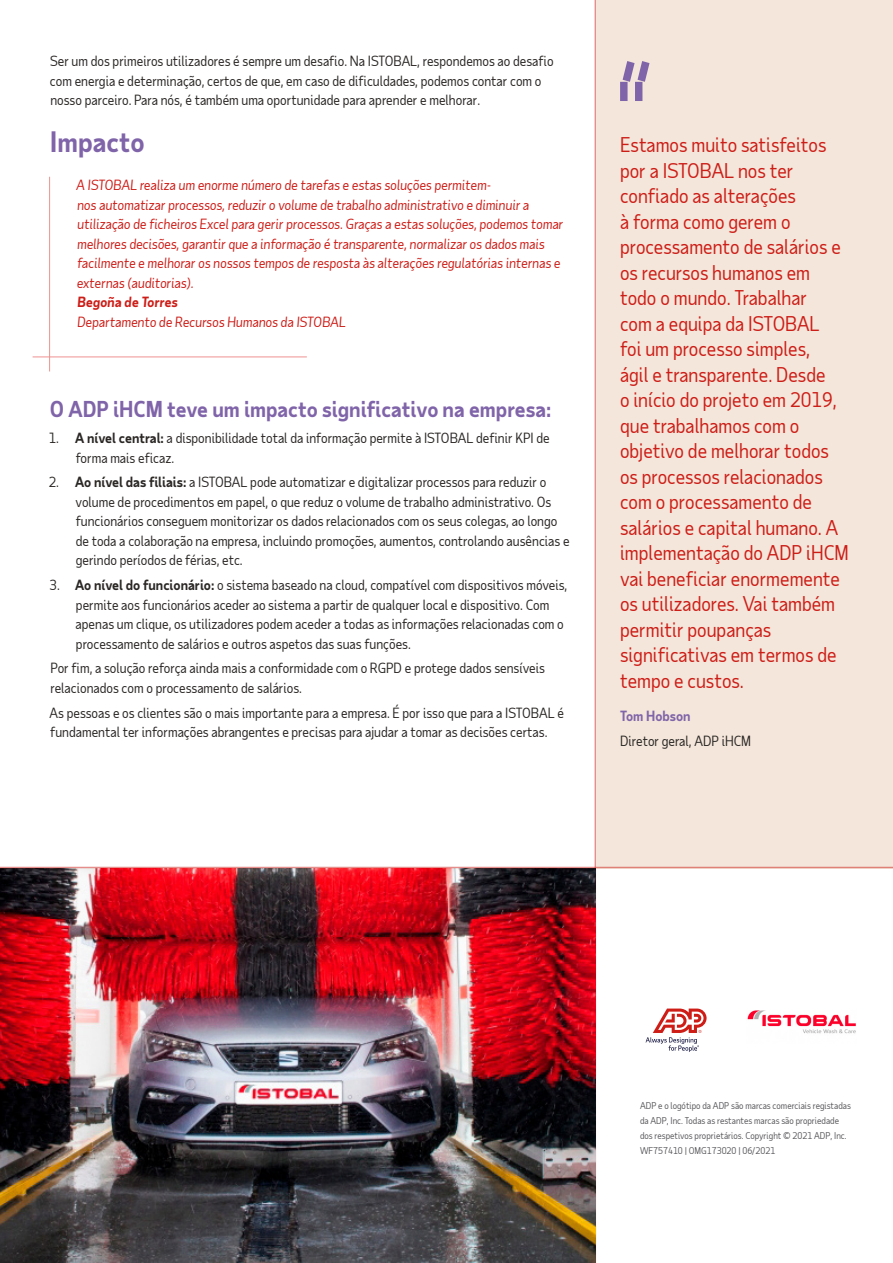
<style>
.page{position:relative;width:893px;height:1263px;background:#fff}
.page>*{position:absolute;margin:0;border:0;box-sizing:border-box;transform-origin:0 0}
.t1{font:700 27px "Taub Sans";color:#8064a9}
.t2{font:700 21px "Taub Sans";color:#8064a9}
.t3{font:19.5px/25.5px "Taub Sans";color:#cd1d17}
.t4{font:13.5px/19.5px "Taub Sans";color:#2a2725}
.t5{font:italic 13.5px/19.5px "Taub Sans";color:#cd1d17}
.t6{font:italic 700 13.5px "Taub Sans";color:#cd1d17}
.t7{font:700 13.5px "Taub Sans";color:#8064a9}
.t8{font:9px/15px "Taub Sans";color:#59585c}
.s1{font-weight:700}
</style>
<div class="page">
<hr style="left:595px;top:0;width:1px;height:1263px;background:#cd1d17">
<div style="left:596px;top:0;width:297px;height:868px;background:#f4e6da"></div>
<svg style="left:645px;top:1008px;width:62px;height:44px"></svg>
<img style="left:0;top:868px;width:595px;height:395px">
<hr style="left:0;top:867px;width:893px;height:1px;background:#cd1d17">
<hr style="left:49px;top:177px;width:1px;height:194px;background:#ed9290">
<hr style="left:33px;top:357px;width:274px;height:1px;background:#ed9290">
<svg style="left:620px;top:61px;width:29px;height:40px"></svg>
<img style="left:747px;top:1011px;width:109px;height:23px">
<p class="t4" style="left:50px;top:51px;width:505px">Ser um dos primeiros utilizadores é sempre um desafio. Na ISTOBAL, respondemos ao desafio com energia e determinação, certos de que, em caso de dificuldades, podemos contar com o nosso parceiro. Para nós, é também uma oportunidade para aprender e melhorar.</p>
<h1 class="t1" style="left:50px;top:124px;width:96px">Impacto</h1>
<p class="t5" style="left:77px;top:175px;width:488px">A ISTOBAL realiza um enorme número de tarefas e estas soluções permitem-<br>nos automatizar processos, reduzir o volume de trabalho administrativo e diminuir a utilização de ficheiros Excel para gerir processos. Graças a estas soluções, podemos tomar melhores decisões, garantir que a informação é transparente, normalizar os dados mais facilmente e melhorar os nossos tempos de resposta às alterações regulatórias internas e externas (auditorias).</p>
<p class="t6" style="left:78px;top:293px;width:102px">Begoña de Torres</p>
<p class="t5" style="left:78px;top:312px;width:270px">Departamento de Recursos Humanos da ISTOBAL</p>
<h2 class="t2" style="left:50px;top:395px;width:503px">O ADP iHCM teve um impacto significativo na empresa:</h2>
<p class="t4" style="left:76px;top:428px;width:475px;text-indent:-27px">1. <span class="s1">A nível central:</span> a disponibilidade total da informação permite à ISTOBAL definir KPI de forma mais eficaz.</p>
<p class="t4" style="left:76px;top:472px;width:495px;text-indent:-27px">2. <span class="s1">Ao nível das filiais:</span> a ISTOBAL pode automatizar e digitalizar processos para reduzir o volume de procedimentos em papel, o que reduz o volume de trabalho administrativo. Os funcionários conseguem monitorizar os dados relacionados com os seus colegas, ao longo de toda a colaboração na empresa, incluindo promoções, aumentos, controlando ausências e gerindo períodos de férias, etc.</p>
<p class="t4" style="left:76px;top:575px;width:493px;text-indent:-26px">3. <span class="s1">Ao nível do funcionário:</span> o sistema baseado na cloud, compatível com dispositivos móveis, permite aos funcionários aceder ao sistema a partir de qualquer local e dispositivo. Com apenas um clique, os utilizadores podem aceder a todas as informações relacionadas com o processamento de salários e outros aspetos das suas funções.</p>
<p class="t4" style="left:50px;top:658px;width:496px">Por fim, a solução reforça ainda mais a conformidade com o RGPD e protege dados sensíveis relacionados com o processamento de salários.</p>
<p class="t4" style="left:50px;top:702px;width:516px">As pessoas e os clientes são o mais importante para a empresa. É por isso que para a ISTOBAL é fundamental ter informações abrangentes e precisas para ajudar a tomar as decisões certas.</p>
<p class="t3" style="left:620px;top:132px;width:230px">Estamos muito satisfeitos por a ISTOBAL nos ter confiado as alterações<br>à forma como gerem o processamento de salários e os recursos humanos em todo o mundo. Trabalhar<br>com a equipa da ISTOBAL<br>foi um processo simples,<br>ágil e transparente. Desde<br>o início do projeto em 2019, que trabalhamos com o objetivo de melhorar todos os processos relacionados com o processamento de salários e capital humano. A implementação do ADP iHCM vai beneficiar enormemente os utilizadores. Vai também permitir poupanças significativas em termos de tempo e custos.</p>
<p class="t7" style="left:620px;top:707px;width:72px">Tom Hobson</p>
<p class="t4" style="left:620px;top:730px;width:133px">Diretor geral, ADP iHCM</p>
<p class="t8" style="left:640px;top:1097px;width:212px">ADP e o logótipo da ADP são marcas comerciais registadas da ADP, Inc. Todas as restantes marcas são propriedade dos respetivos proprietários. Copyright © 2021 ADP, Inc.<br>WF757410 | OMG173020 | 06/2021</p>
</div>
